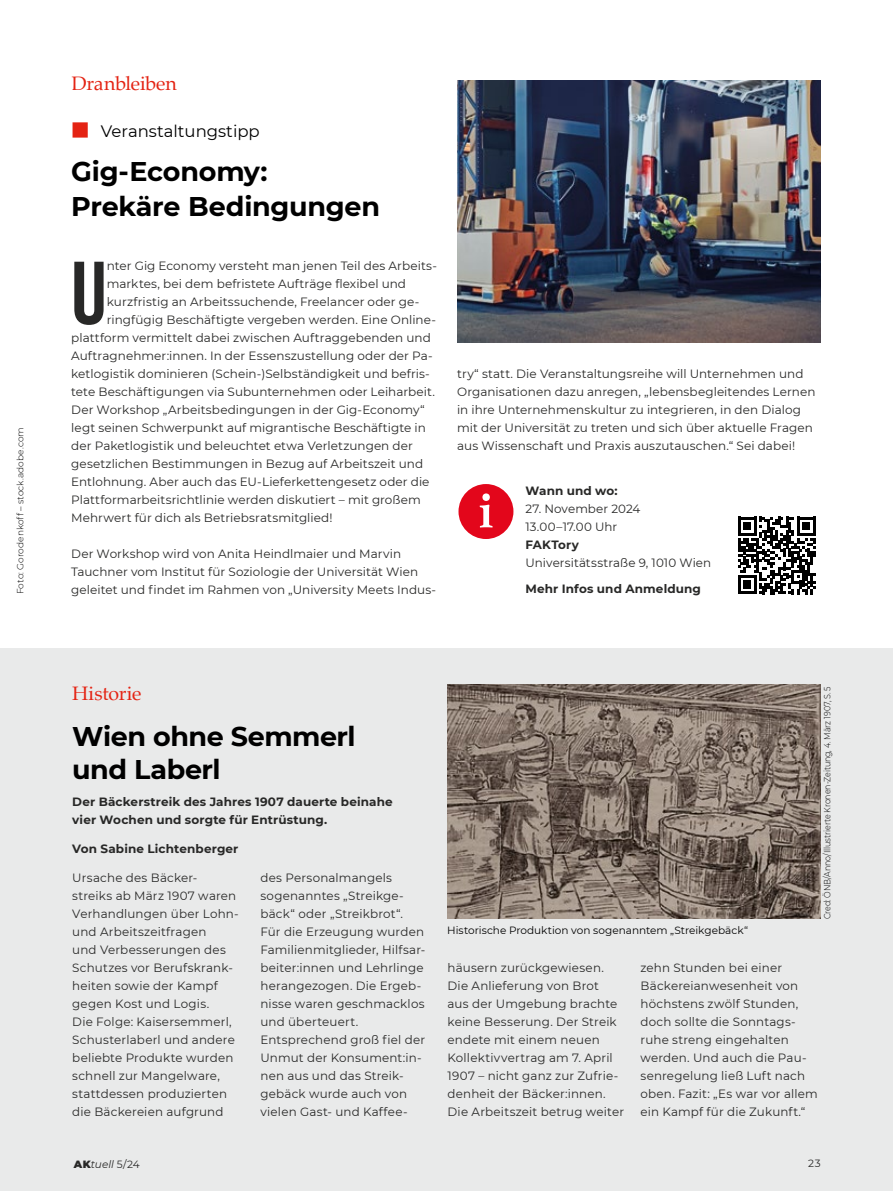
<style>
.page{position:relative;width:893px;height:1191px;background:#fff}
.page>*{position:absolute;margin:0;border:0;box-sizing:border-box;transform-origin:0 0}
.FT_Mont_Initial{font:700 89.1px "Bebas Neue";color:#282827}
.t1{font:700 51.3px "Athelas";color:#fff}
.t2{font:700 27px/33px "Montserrat";letter-spacing:-.01em;color:#000}
.Rubrik___over_head_red{font:19.5px "Palatino";letter-spacing:-.005em;color:#e42313}
.t3{font:16.5px "Montserrat";color:#000}
.FT_mont{font:12px/18px "Montserrat";letter-spacing:.01em;color:#282827}
.FT_Mont_Initial-2{font:12px "Montserrat";letter-spacing:.005em;color:#282827}
.FT_bullets_montserrat{font:700 12px/18px "Montserrat";letter-spacing:.01em;color:#282827}
.FT_mont-2{font:700 12px "Montserrat";letter-spacing:.01em;color:#282827}
.Bildtext{font:10.5px "Montserrat";color:#000}
.t4{font:italic 10.5px "Montserrat";letter-spacing:.005em;color:#282827}
.t5{font:10.5px "Montserrat";color:#282827}
.Fotocredit{font:300 9px "Montserrat";letter-spacing:-.005em;color:#000;scale:.87 1}
.Fotocredit-2{font:300 9px "Montserrat";letter-spacing:-.005em;color:#000}
.s1{font-weight:900;font-style:normal}
.s2{font-style:normal}
</style>
<div class="page">
<div style="left:0;top:648px;width:893px;height:543px;background:#e9eaea"></div>
<div style="left:458px;top:484px;width:55px;height:55px;background:#e3061b;border-radius:50%"></div>
<img style="left:448px;top:684px;width:373px;height:234px">
<img style="left:457px;top:81px;width:364px;height:261px">
<svg style="left:738px;top:517px;width:77px;height:77px"></svg>
<p class="Fotocredit-2" style="left:14px;top:594px;width:168px;rotate:-90deg">Foto: Gorodenkoff – stock.adobe.com</p>
<p class="Rubrik___over_head_red" style="left:72px;top:67px;width:107px">Dranbleiben</p>
<p class="t3" style="left:101px;top:119px;width:160px">Veranstaltungstipp</p>
<h2 class="t2" style="left:71px;top:153px;width:198px">Gig-Economy:</h2>
<h2 class="t2" style="left:71px;top:189px;width:310px">Prekäre Bedingungen</h2>
<p class="FT_Mont_Initial" style="left:71px;top:244px;width:37px">U</p>
<p class="FT_Mont_Initial-2" style="left:107px;top:257px;width:332px">nter Gig Economy versteht man jenen Teil des Arbeits-</p>
<p class="FT_Mont_Initial-2" style="left:107px;top:275px;width:301px">marktes, bei dem befristete Aufträge flexibel und</p>
<p class="FT_Mont_Initial-2" style="left:107px;top:293px;width:314px">kurzfristig an Arbeitssuchende, Freelancer oder ge-</p>
<p class="FT_Mont_Initial-2" style="left:107px;top:311px;width:329px">ringfügig Beschäftigte vergeben werden. Eine Online-</p>
<p class="FT_Mont_Initial-2" style="left:71px;top:329px;width:361px">plattform vermittelt dabei zwischen Auftraggebenden und</p>
<p class="FT_Mont_Initial-2" style="left:71px;top:347px;width:363px">Auftragnehmer:innen. In der Essenszustellung oder der Pa-</p>
<p class="FT_Mont_Initial-2" style="left:71px;top:365px;width:360px">ketlogistik dominieren (Schein-)Selbständigkeit und befris-</p>
<p class="FT_Mont_Initial-2" style="left:71px;top:383px;width:365px">tete Beschäftigungen via Subunternehmen oder Leiharbeit.</p>
<p class="FT_Mont_Initial-2" style="left:71px;top:401px;width:355px">Der Workshop „Arbeitsbedingungen in der Gig-Economy“</p>
<p class="FT_Mont_Initial-2" style="left:71px;top:419px;width:356px">legt seinen Schwerpunkt auf migrantische Beschäftigte in</p>
<p class="FT_Mont_Initial-2" style="left:71px;top:437px;width:343px">der Paketlogistik und beleuchtet etwa Verletzungen der</p>
<p class="FT_Mont_Initial-2" style="left:71px;top:455px;width:354px">gesetzlichen Bestimmungen in Bezug auf Arbeitszeit und</p>
<p class="FT_Mont_Initial-2" style="left:71px;top:473px;width:360px">Entlohnung. Aber auch das EU-Lieferkettengesetz oder die</p>
<p class="FT_Mont_Initial-2" style="left:71px;top:491px;width:351px">Plattformarbeitsrichtlinie werden diskutiert – mit großem</p>
<p class="FT_Mont_Initial-2" style="left:71px;top:509px;width:263px">Mehrwert für dich als Betriebsratsmitglied!</p>
<p class="FT_mont" style="left:71px;top:544px;width:366px">Der Workshop wird von Anita Heindlmaier und Marvin<br>Tauchner vom Institut für Soziologie der Universität Wien geleitet und findet im Rahmen von „University Meets Indus-</p>
<p class="FT_mont" style="left:457px;top:364px;width:360px">try“ statt. Die Veranstaltungsreihe will Unternehmen und Organisationen dazu anregen, „lebensbegleitendes Lernen in ihre Unternehmenskultur zu integrieren, in den Dialog mit der Universität zu treten und sich über aktuelle Fragen aus Wissenschaft und Praxis auszutauschen.“ Sei dabei!</p>
<p class="t1" style="left:478px;top:469px;width:17px">i</p>
<p class="FT_mont-2" style="left:525px;top:482px;width:94px">Wann und wo:</p>
<p class="FT_mont" style="left:525px;top:499px;width:116px">27. November 2024</p>
<p class="FT_mont" style="left:525px;top:517px;width:93px">13.00–17.00 Uhr</p>
<p class="FT_mont-2" style="left:525px;top:536px;width:55px">FAKTory</p>
<p class="FT_mont" style="left:525px;top:553px;width:187px">Universitätsstraße 9, 1010 Wien</p>
<p class="FT_mont-2" style="left:525px;top:580px;width:177px">Mehr Infos und Anmeldung</p>
<p class="Rubrik___over_head_red" style="left:72px;top:677px;width:71px">Historie</p>
<h2 class="t2" style="left:72px;top:718px;width:285px">Wien ohne Semmerl und Laberl</h2>
<p class="FT_bullets_montserrat" style="left:72px;top:791px;width:322px">Der Bäckerstreik des Jahres 1907 dauerte beinahe vier Wochen und sorgte für Entrüstung.</p>
<p class="FT_bullets_montserrat" style="left:72px;top:839px;width:168px">Von Sabine Lichtenberger</p>
<p class="FT_mont" style="left:72px;top:868px;width:168px">Ursache des Bäcker&shy;streiks ab März 1907 waren<br>Verhandlungen über Lohn&shy;und Arbeitszeitfragen<br>und Verbesserungen des<br>Schutzes vor Berufskrank&shy;heiten sowie der Kampf gegen Kost und Logis.<br>Die Folge: Kaisersemmerl,<br>Schusterlaberl und andere beliebte Produkte wurden schnell zur Mangelware, stattdessen produzierten die Bäckereien aufgrund</p>
<p class="FT_mont" style="left:260px;top:868px;width:166px">des Personalmangels sogenanntes „Streikge&shy;bäck“ oder „Streikbrot“.<br>Für die Erzeugung wurden<br>Familienmitglieder, Hilfsar&shy;beiter:innen und Lehrlinge herangezogen. Die Ergeb&shy;nisse waren geschmacklos und überteuert.</p>
<p class="FT_mont" style="left:260px;top:1030px;width:166px">Entsprechend groß fiel der<br>Unmut der Konsument:in&shy;nen aus und das Streik&shy;gebäck wurde auch von vielen Gast- und Kaffee-</p>
<p class="Bildtext" style="left:447px;top:922px;width:302px">Historische Produktion von sogenanntem „Streikgebäck“</p>
<p class="Fotocredit" style="left:821px;top:919px;width:269px;rotate:-90deg">Cred: ÖNB/Anno/Illustrierte Kronen-Zeitung, 4. März 1907, S. 5</p>
<p class="FT_mont" style="left:448px;top:958px;width:178px">häusern zurückgewiesen.<br>Die Anlieferung von Brot<br>aus der Umgebung brachte keine Besserung. Der Streik endete mit einem neuen<br>Kollektivvertrag am 7. April<br>1907 – nicht ganz zur Zufrie&shy;denheit der Bäcker:innen.<br>Die Arbeitszeit betrug weiter</p>
<p class="FT_mont" style="left:640px;top:958px;width:179px">zehn Stunden bei einer<br>Bäckereianwesenheit von höchstens zwölf Stunden, doch sollte die Sonntags&shy;ruhe streng eingehalten werden. Und auch die Pau&shy;senregelung ließ Luft nach oben. Fazit: „Es war vor allem ein Kampf für die Zukunft.“</p>
<p class="t4" style="left:74px;top:1156px;width:67px"><span class="s1">AK</span>tuell <span class="s2">5/24</span></p>
<p class="t5" style="left:808px;top:1156px;width:14px">23</p>
</div>
